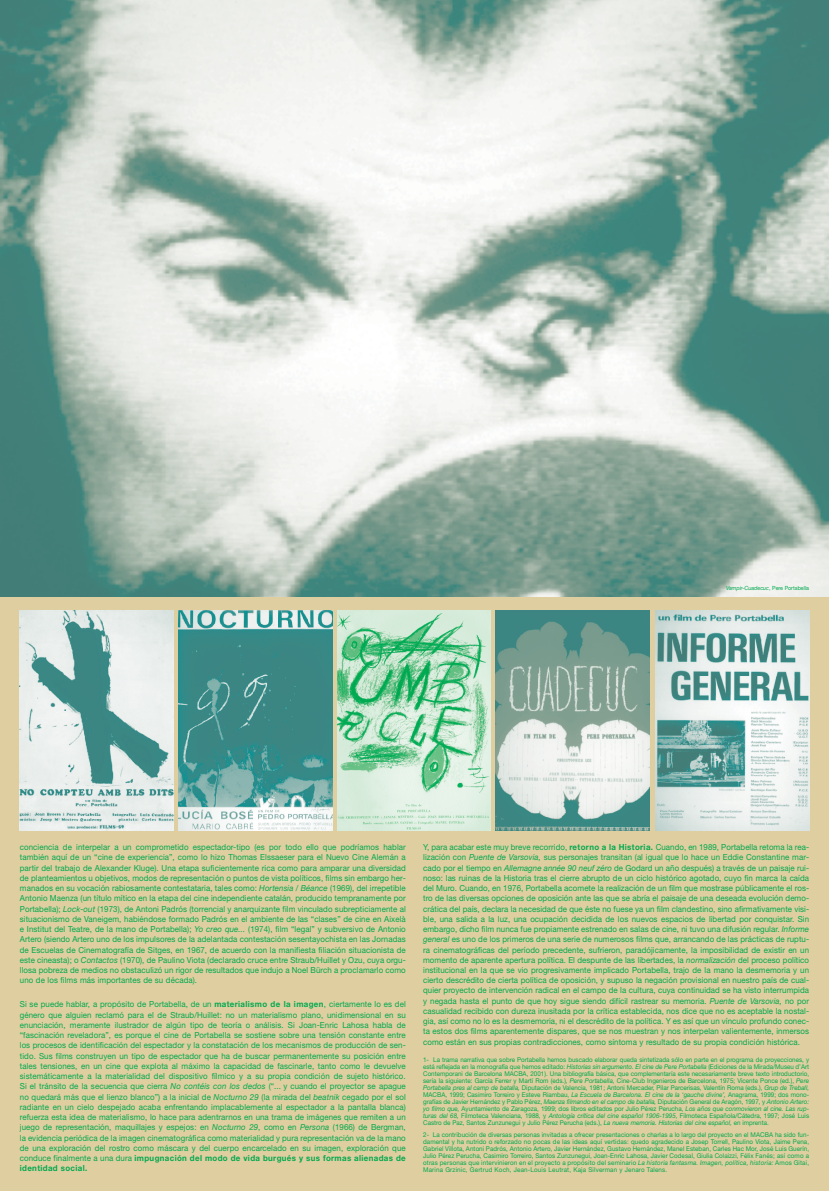
<style>
.page{position:relative;width:829px;height:1191px;background:#fff}
.page>*{position:absolute;margin:0;border:0;box-sizing:border-box;transform-origin:0 0}
.t1{font:8.31px/10.2px "Helvetica Neue";letter-spacing:.01em;color:#00a94f;text-align:justify;scale:.95 1}
.t2{font:6.56px/7px "Helvetica Neue";color:#00a94f;text-align:justify;scale:.95 1}
.t3{font:italic 5.69px "Helvetica Neue";color:#00a94f;scale:.95 1}
.s1{font-style:normal}
.s2{font-style:italic}
.s3{font-weight:700}
</style>
<div class="page">
<div style="left:0;top:1px;width:828px;height:1190px;background:#dfcea0"></div>
<img style="left:337px;top:611px;width:153px;height:220px">
<img style="left:20px;top:611px;width:153px;height:220px">
<img style="left:655px;top:611px;width:154px;height:220px">
<img style="left:178px;top:611px;width:154px;height:220px">
<img style="left:495px;top:611px;width:154px;height:220px">
<img style="left:0;top:1px;width:828px;height:595px">
<p class="t3" style="left:726px;top:586px;width:89px">Vampir-Cuadecuc<span class="s1">, Pere Portabella</span></p>
<p class="t1" style="left:20px;top:843px;width:408px">conciencia de interpelar a un comprometido espectador-tipo (es por todo ello que podríamos hablar también aquí de un “cine de experiencia”, como lo hizo Thomas Elssaeser para el Nuevo Cine Alemán a partir del trabajo de Alexander Kluge). Una etapa suficientemente rica como para amparar una diversidad de planteamientos u objetivos, modos de representación o puntos de vista políticos, films sin embargo her&shy;manados en su vocación rabiosamente contestataria, tales como: <span class="s2">Hortensia / Béance</span> (1969), del irrepetible Antonio Maenza (un título mítico en la etapa del cine independiente catalán, producido tempranamente por Portabella); <span class="s2">Lock-out</span> (1973), de Antoni Padrós (torrencial y anarquizante film vinculado subrepticiamente al situacionismo de Vaneigem, habiéndose formado Padrós en el ambiente de las “clases” de cine en Aixelà e Institut del Teatre, de la mano de Portabella); <span class="s2">Yo creo que...</span> (1974), film “legal” y subversivo de Antonio Artero (siendo Artero uno de los impulsores de la adelantada contestación sesentayochista en las Jornadas de Escuelas de Cinematografía de Sitges, en 1967, de acuerdo con la manifiesta filiación situacionista de este cineasta); o <span class="s2">Contactos</span> (1970), de Paulino Viota (declarado cruce entre Straub/Huillet y Ozu, cuya orgu&shy;llosa pobreza de medios no obstaculizó un rigor de resultados que indujo a Noel Bürch a proclamarlo como uno de los films más importantes de su década).</p>
<p class="t1" style="left:20px;top:1000px;width:408px">Si se puede hablar, a propósito de Portabella, de un <span class="s3">materialismo de la imagen</span>, ciertamente lo es del género que alguien reclamó para el de Straub/Huillet: no un materialismo plano, unidimensional en su enunciación, meramente ilustrador de algún tipo de teoría o análisis. Si Joan-Enric Lahosa habla de “fascinación reveladora”, es porque el cine de Portabella se sostiene sobre una tensión constante entre los procesos de identificación del espectador y la constatación de los mecanismos de producción de sen&shy;tido. Sus films construyen un tipo de espectador que ha de buscar permanentemente su posición entre tales tensiones, en un cine que explota al máximo la capacidad de fascinarle, tanto como le devuelve sistemáticamente a la materialidad del dispositivo fílmico y a su propia condición de sujeto histórico.<br>Si el tránsito de la secuencia que cierra <span class="s2">No contéis con los dedos</span> (“... y cuando el proyector se apague no quedará más que el lienzo blanco”) a la inicial de <span class="s2">Nocturno 29</span> (la mirada del <span class="s2">beatnik</span> cegado por el sol radiante en un cielo despejado acaba enfrentando implacablemente al espectador a la pantalla blanca) refuerza esta idea de materialismo, lo hace para adentrarnos en una trama de imágenes que remiten a un juego de representación, maquillajes y espejos: en <span class="s2">Nocturno 29</span>, como en <span class="s2">Persona</span> (1966) de Bergman, la evidencia periódica de la imagen cinematográfica como materialidad y pura representación va de la mano de una exploración del rostro como máscara y del cuerpo encarcelado en su imagen, exploración que conduce finalmente a una dura <span class="s3">impugnación del modo de vida burgués y sus formas alienadas de identidad social.</span></p>
<p class="t1" style="left:423px;top:843px;width:407px">Y, para acabar este muy breve recorrido, <span class="s3">retorno a la Historia.</span> Cuando, en 1989, Portabella retoma la rea&shy;lización con <span class="s2">Puente de Varsovia,</span> sus personajes transitan (al igual que lo hace un Eddie Constantine mar&shy;cado por el tiempo en <span class="s2">Allemagne année 90 neuf zéro</span> de Godard un año después) a través de un paisaje rui&shy;noso: las ruinas de la Historia tras el cierre abrupto de un ciclo histórico agotado, cuyo fin marca la caída del Muro. Cuando, en 1976, Portabella acomete la realización de un film que mostrase públicamente el ros&shy;tro de las diversas opciones de oposición ante las que se abría el paisaje de una deseada evolución demo&shy;crática del país, declara la necesidad de que éste no fuese ya un film clandestino, sino afirmativamente visi&shy;ble, una salida a la luz, una ocupación decidida de los nuevos espacios de libertad por conquistar. Sin embargo, dicho film nunca fue propiamente estrenado en salas de cine, ni tuvo una difusión regular. <span class="s2">Informe general</span> es uno de los primeros de una serie de numerosos films que, arrancando de las prácticas de ruptu&shy;ra cinematográficas del período precedente, sufrieron, paradójicamente, la imposibilidad de existir en un momento de aparente apertura política. El despunte de las libertades, la <span class="s2">normalización</span> del proceso político institucional en la que se vio progresivamente implicado Portabella, trajo de la mano la desmemoria y un cierto descrédito de cierta política de oposición, y supuso la negación provisional en nuestro país de cual&shy;quier proyecto de intervención radical en el campo de la cultura, cuya continuidad se ha visto interrumpida y negada hasta el punto de que hoy sigue siendo difícil rastrear su memoria. <span class="s2">Puente de Varsovia,</span> no por casualidad recibido con dureza inusitada por la crítica establecida, nos dice que no es aceptable la nostal&shy;gia, así como no lo es la desmemoria, ni el descrédito de la política. Y es así que un vínculo profundo conec&shy;ta estos dos films aparentemente dispares, que se nos muestran y nos interpelan valientemente, inmersos como están en sus propias contradicciones, como síntoma y resultado de su propia condición histórica.</p>
<p class="t2" style="left:423px;top:1056px;width:407px">1- La trama narrativa que sobre Portabella hemos buscado elaborar queda sintetizada sólo en parte en el programa de proyecciones, y está reflejada en la monografía que hemos editado: <span class="s2">Historias sin argumento. El cine de Pere Portabella</span> (Ediciones de la Mirada/Museu d’Art Contemporani de Barcelona MACBA, 2001). Una bibliografía básica, que complementaría este necesariamente breve texto introductorio, sería la siguiente: García Ferrer y Martí Rom (eds.), <span class="s2">Pere Portabella</span>, Cine-Club Ingenieros de Barcelona, 1975; Vicente Ponce (ed.), <span class="s2">Pere Portabella pres al camp de batalla,</span> Diputación de Valencia, 1981; Antoni Mercader, Pilar Parcerisas, Valentín Roma (eds.), <span class="s2">Grup de Treball, </span>MACBA, 1999; Casimiro Torreiro y Esteve Riambau, <span class="s2">La Escuela de Barcelona. El cine de la ‘gauche divine’,</span> Anagrama, 1999; dos mono&shy;grafías de Javier Hernández y Pablo Pérez, <span class="s2">Maenza filmando en el campo de batalla,</span> Diputación General de Aragón, 1997, y <span class="s2">Antonio Artero: yo filmo que,</span> Ayuntamiento de Zaragoza, 1999; dos libros editados por Julio Pérez Perucha, <span class="s2">Los años que conmovieron al cine. Las rup&shy;turas del 68,</span> Filmoteca Valenciana, 1988, y <span class="s2">Antología crítica del cine español 1906-1995</span>, Filmoteca Española/Cátedra, 1997; José Luis Castro de Paz, Santos Zunzunegui y Julio Pérez Perucha (eds.), <span class="s2">La nueva memoria. Historias del cine español,</span> en imprenta.</p>
<p class="t2" style="left:423px;top:1131px;width:407px">2- La contribución de diversas personas invitadas a ofrecer presentaciones o charlas a lo largo del proyecto en el MACBA ha sido fun&shy;damental y ha nutrido o reforzado no pocas de las ideas aquí vertidas: quedo agradecido a Josep Torrell, Paulino Viota, Jaime Pena, Gabriel Villota, Antoni Padrós, Antonio Artero, Javier Hernández, Gustavo Hernández, Manel Esteban, Carles Hac Mor, José Luis Guerín, Julio Pérez Perucha, Casimiro Torreiro, Santos Zunzunegui, Joan-Enric Lahosa, Javier Codesal, Giulia Colaizzi, Félix Fanés; así como a otras personas que intervinieron en el proyecto a propósito del seminario <span class="s2">La historia fantasma. Imagen, política, historia:</span> Amos Gitai, Marina Grzinic, Gertrud Koch, Jean-Louis Leutrat, Kaja Silverman y Jenaro Talens.</p>
</div>
